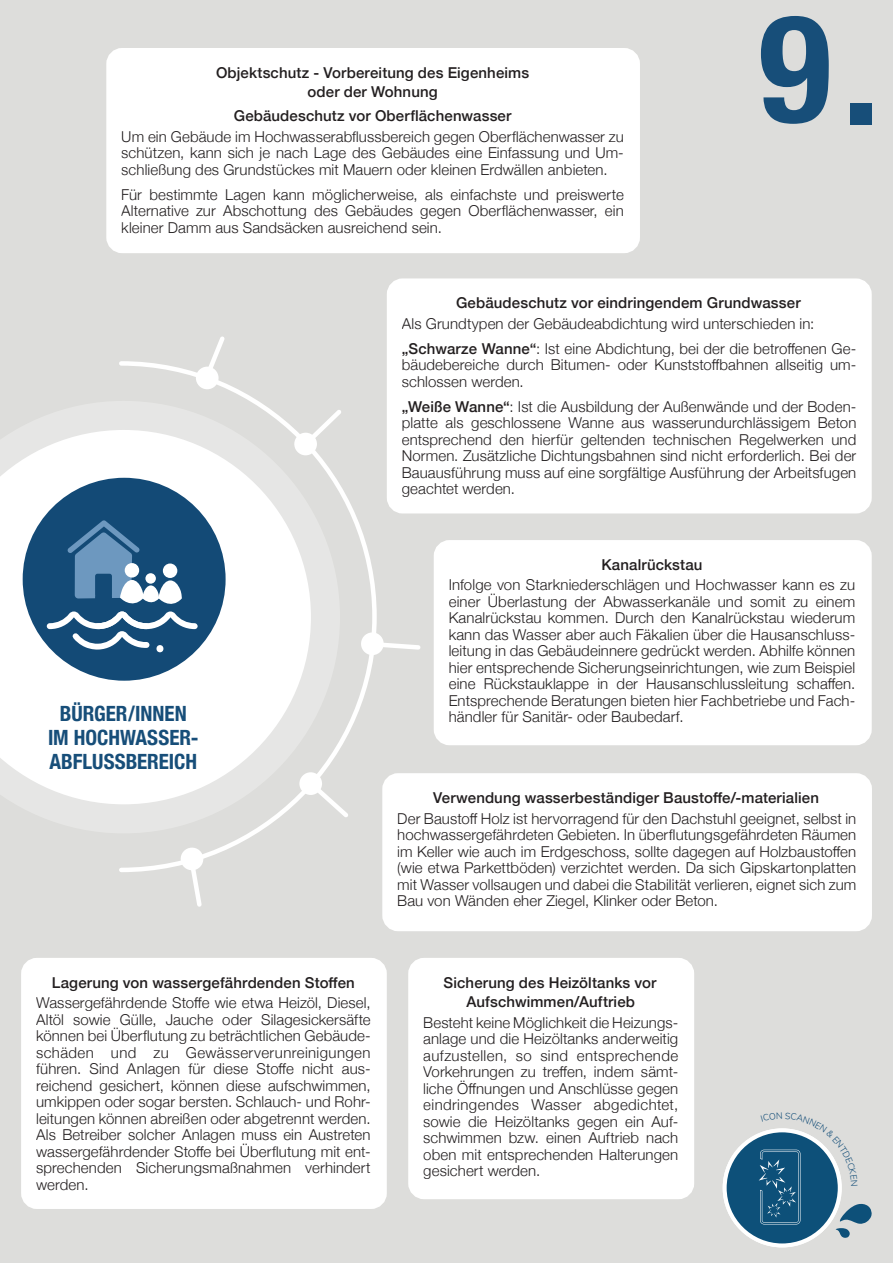
<style>
.page{position:relative;width:893px;height:1263px;background:#dddddb}
.page>*{position:absolute;margin:0;border:0;box-sizing:border-box;transform-origin:0 0}
.t1{font:700 condensed 150px "Helvetica Neue";color:#174e79}
.t2{font:700 condensed 21px/24px "Helvetica Neue";color:#174e79;text-align:center}
.t3{font:300 15px/16.5px "Helvetica Neue";letter-spacing:.01em;color:#231f20;text-align:justify}
.t4{font:500 15px/19.5px "Helvetica Neue";letter-spacing:.01em;color:#231f20;text-align:center}
.s1{font-weight:500}
</style>
<div class="page">
<svg style="left:723px;top:1128px;width:119px;height:119px"></svg>
<div style="left:727px;top:1132px;width:111px;height:111px;background:#0d5079;border-radius:50%"></div>
<div style="left:850px;top:103px;width:22px;height:22px;background:#174e79"></div>
<svg style="left:0;top:430px;width:117px;height:374px;background:#fbfbfb"></svg>
<svg style="left:117px;top:361px;width:260px;height:511px"></svg>
<div style="left:196px;top:367px;width:23px;height:22px;background:#fff;border-radius:50%"></div>
<div style="left:294px;top:432px;width:23px;height:24px;background:#fff;border-radius:50%"></div>
<svg style="left:198px;top:336px;width:30px;height:53px"></svg>
<svg style="left:298px;top:406px;width:47px;height:46px"></svg>
<div style="left:441px;top:548px;width:423px;height:190px;background:#fff;border-radius:9px"></div>
<div style="left:434px;top:540px;width:438px;height:205px;border:15px solid #fff;border-radius:9px"></div>
<div style="left:394px;top:286px;width:470px;height:220px;background:#fff;border-radius:9px"></div>
<div style="left:387px;top:278px;width:485px;height:235px;border:15px solid #fff;border-radius:9px"></div>
<div style="left:114px;top:55px;width:518px;height:191px;background:#fff;border-radius:9px"></div>
<div style="left:106px;top:48px;width:534px;height:205px;border:15px solid #fff;border-radius:9px"></div>
<div style="left:416px;top:965px;width:271px;height:227px;background:#fff;border-radius:9px"></div>
<div style="left:408px;top:958px;width:286px;height:241px;border:15px solid #fff;border-radius:9px"></div>
<div style="left:29px;top:965px;width:350px;height:236px;background:#fff;border-radius:9px"></div>
<div style="left:21px;top:958px;width:366px;height:251px;border:15px solid #fff;border-radius:9px"></div>
<div style="left:390px;top:781px;width:474px;height:143px;background:#fff;border-radius:9px"></div>
<div style="left:382px;top:773px;width:490px;height:158px;border:15px solid #fff;border-radius:9px"></div>
<svg style="left:179px;top:846px;width:26px;height:61px"></svg>
<svg style="left:360px;top:631px;width:61px;height:25px"></svg>
<div style="left:299px;top:772px;width:23px;height:23px;background:#fff;border-radius:50%"></div>
<svg style="left:304px;top:776px;width:48px;height:45px"></svg>
<div style="left:15px;top:470px;width:218px;height:218px;background:#fff;border-radius:50%"></div>
<div style="left:23px;top:478px;width:203px;height:203px;background:#134a76;border-radius:50%"></div>
<svg style="left:47px;top:520px;width:151px;height:132px"></svg>
<svg style="left:759px;top:1128px;width:113px;height:110px"></svg>
<p class="t4" style="left:216px;top:61px;width:315px">Objektschutz - Vorbereitung des Eigenheims oder der Wohnung</p>
<p class="t4" style="left:234px;top:105px;width:279px">Gebäudeschutz vor Oberflächenwasser</p>
<p class="t3" style="left:121px;top:127px;width:504px">Um ein Gebäude im Hochwasserabflussbereich gegen Oberflächenwasser zu schützen, kann sich je nach Lage des Gebäudes eine Einfassung und Um&shy;schließung des Grundstückes mit Mauern oder kleinen Erdwällen anbieten.</p>
<p class="t3" style="left:121px;top:185px;width:504px">Für bestimmte Lagen kann möglicherweise, als einfachste und preiswerte Alternative zur Abschottung des Gebäudes gegen Oberflächenwasser, ein kleiner Damm aus Sandsäcken ausreichend sein.</p>
<h1 class="t1" style="left:759px;top:-56px;width:73px">9</h1>
<h2 class="t2" style="left:48px;top:700px;width:152px">BÜRGER/INNEN<br>IM HOCHWASSER-<br>ABFLUSSBEREICH</h2>
<p class="t4" style="left:52px;top:971px;width:305px">Lagerung von wassergefährdenden Stoffen</p>
<p class="t3" style="left:36px;top:993px;width:336px">Wassergefährdende Stoffe wie etwa Heizöl, Diesel, Altöl sowie Gülle, Jauche oder Silagesickersäfte können bei Überflutung zu beträchtlichen Gebäude&shy;schäden und zu Gewässerverunreinigungen führen. Sind Anlagen für diese Stoffe nicht aus&shy;reichend gesichert, können diese aufschwimmen, umkippen oder sogar bersten. Schlauch- und Rohr&shy;leitungen können abreißen oder abgetrennt werden.<br>Als Betreiber solcher Anlagen muss ein Austreten wassergefährdender Stoffe bei Überflutung mit ent&shy;sprechenden Sicherungsmaßnahmen verhindert werden.</p>
<p class="t4" style="left:456px;top:292px;width:346px">Gebäudeschutz vor eindringendem Grundwasser</p>
<p class="t3" style="left:402px;top:310px;width:456px;line-height:25px">Als Grundtypen der Gebäudeabdichtung wird unterschieden in: <span class="s1">„Schwarze Wanne“</span>: Ist eine Abdichtung, bei der die betroffenen Ge-</p>
<p class="t3" style="left:402px;top:356px;width:456px">bäudebereiche durch Bitumen- oder Kunststoffbahnen allseitig um&shy;schlossen werden.</p>
<p class="t3" style="left:402px;top:397px;width:456px"><span class="s1">„Weiße Wanne“</span>: Ist die Ausbildung der Außenwände und der Boden&shy;platte als geschlossene Wanne aus wasserundurchlässigem Beton entsprechend den hierfür geltenden technischen Regelwerken und Normen. Zusätzliche Dichtungsbahnen sind nicht erforderlich. Bei der Bauausführung muss auf eine sorgfältige Ausführung der Arbeitsfugen geachtet werden.</p>
<p class="t4" style="left:601px;top:553px;width:102px">Kanalrückstau</p>
<p class="t3" style="left:449px;top:576px;width:408px">Infolge von Starkniederschlägen und Hochwasser kann es zu einer Überlastung der Abwasserkanäle und somit zu einem Kanalrückstau kommen. Durch den Kanalrückstau wiederum kann das Wasser aber auch Fäkalien über die Hausanschluss&shy;leitung in das Gebäudeinnere gedrückt werden. Abhilfe können hier entsprechende Sicherungseinrichtungen, wie zum Beispiel eine Rückstauklappe in der Hausanschlussleitung schaffen.<br>Entsprechende Beratungen bieten hier Fachbetriebe und Fach&shy;händler für Sanitär- oder Baubedarf.</p>
<p class="t4" style="left:433px;top:786px;width:387px">Verwendung wasserbeständiger Baustoffe/-materialien</p>
<p class="t3" style="left:397px;top:809px;width:461px">Der Baustoff Holz ist hervorragend für den Dachstuhl geeignet, selbst in hochwassergefährdeten Gebieten. In überflutungsgefährdeten Räumen im Keller wie auch im Erdgeschoss, sollte dagegen auf Holzbaustoffen (wie etwa Parkettböden) verzichtet werden. Da sich Gipskartonplatten mit Wasser vollsaugen und dabei die Stabilität verlieren, eignet sich zum Bau von Wänden eher Ziegel, Klinker oder Beton.</p>
<p class="t4" style="left:443px;top:971px;width:214px">Sicherung des Heizöltanks vor<br>Aufschwimmen/Auftrieb</p>
<p class="t3" style="left:423px;top:1013px;width:257px">Besteht keine Möglichkeit die Heizungs&shy;anlage und die Heizöltanks anderweitig aufzustellen, so sind entsprechende Vorkehrungen zu treffen, indem sämt&shy;liche Öffnungen und Anschlüsse gegen eindringendes Wasser abgedichtet, sowie die Heizöltanks gegen ein Auf&shy;schwimmen bzw. einen Auftrieb nach oben mit entsprechenden Halterungen gesichert werden.</p>
</div>
